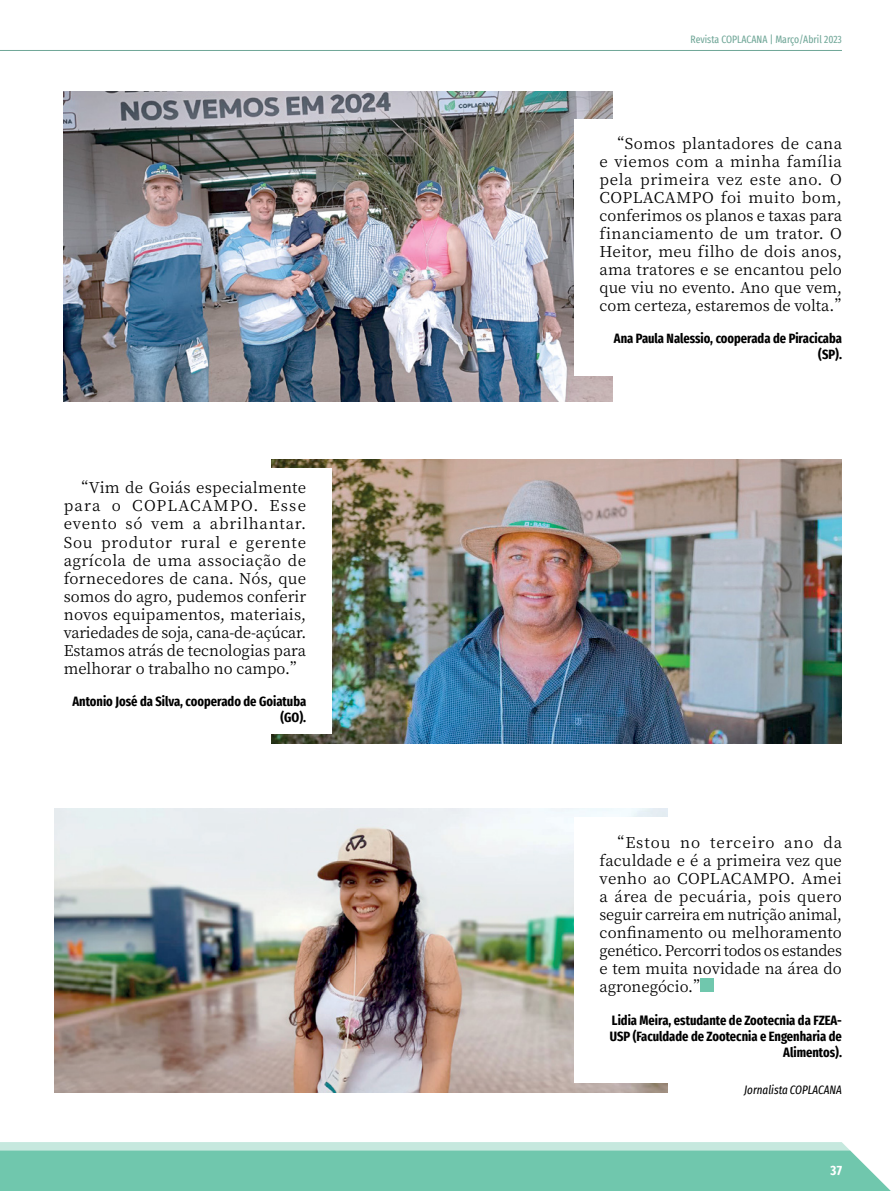
<style>
.page{position:relative;width:893px;height:1191px;background:#fff}
.page>*{position:absolute;margin:0;border:0;box-sizing:border-box;transform-origin:0 0}
.t1{font:15px/18px "Noto Serif SC";color:#000;text-align:justify}
.t2{font:15px/18px "Noto Serif SC";letter-spacing:.02em;color:#000;text-align:center}
.t3{font:700 extra-condensed 13.5px/16.2px "Fira Sans";color:#000;text-align:right}
.t4{font:700 extra-condensed 13.5px "Fira Sans";color:#fff}
.t5{font:italic extra-condensed 12px "Fira Sans";color:#000}
.t6{font:extra-condensed 10.5px "Fira Sans";color:#6fa697}
</style>
<div class="page">
<hr style="left:0;top:50px;width:842px;height:1px;background:#6fa697">
<svg style="left:0;top:1142px;width:891px;height:49px;background:#82ceb7"></svg>
<img style="left:272px;top:459px;width:570px;height:284px">
<img style="left:55px;top:808px;width:613px;height:284px">
<div style="left:130px;top:468px;width:202px;height:266px;background:#fff"></div>
<div style="left:574px;top:817px;width:202px;height:266px;background:#fff"></div>
<div style="left:701px;top:978px;width:13px;height:14px;background:#70c7ad"></div>
<img style="left:64px;top:92px;width:548px;height:310px">
<div style="left:574px;top:119px;width:319px;height:256px;background:#fff"></div>
<p class="t1" style="left:64px;top:479px;width:244px;text-indent:10px">“Vim de Goiás especialmente para o COPLACAMPO. Esse evento só vem a abrilhantar.<br>Sou produtor rural e gerente agrícola de uma associação de fornecedores de cana. Nós, que somos do agro, pudemos conferir novos equipamentos, materiais, variedades de soja, cana-de-açúcar.<br>Estamos atrás de tecnologias para melhorar o trabalho no campo.”</p>
<p class="t3" style="left:72px;top:692px;width:235px">Antonio José da Silva, cooperado de Goiatuba (GO).</p>
<p class="t6" style="left:691px;top:31px;width:153px">Revista COPLACANA | Março/Abril 2023</p>
<p class="t2" style="left:600px;top:134px;width:251px">“Somos plantadores de cana<br>e viemos com a minha família pela primeira vez este ano. O<br>COPLACAMPO foi muito bom, conferimos os planos e taxas para financiamento de um trator. O<br>Heitor, meu filho de dois anos, ama tratores e se encantou pelo que viu no evento. Ano que vem, com certeza, estaremos de volta.”</p>
<p class="t3" style="left:614px;top:329px;width:230px">Ana Paula Nalessio, cooperada de Piracicaba (SP).</p>
<p class="t1" style="left:600px;top:834px;width:244px;text-indent:10px">“Estou no terceiro ano da faculdade e é a primeira vez que venho ao COPLACAMPO. Amei a área de pecuária, pois quero seguir carreira em nutrição animal, confinamento ou melhoramento genético. Percorri todos os estandes e tem muita novidade na área do agronegócio.”</p>
<p class="t3" style="left:610px;top:1010px;width:233px">Lidia Meira, estudante de Zootecnia da FZEA-<br>USP (Faculdade de Zootecnia e Engenharia de<br>Alimentos).</p>
<p class="t5" style="left:744px;top:1081px;width:99px">Jornalista COPLACANA</p>
<p class="t4" style="left:831px;top:1159px;width:13px">37</p>
</div>
